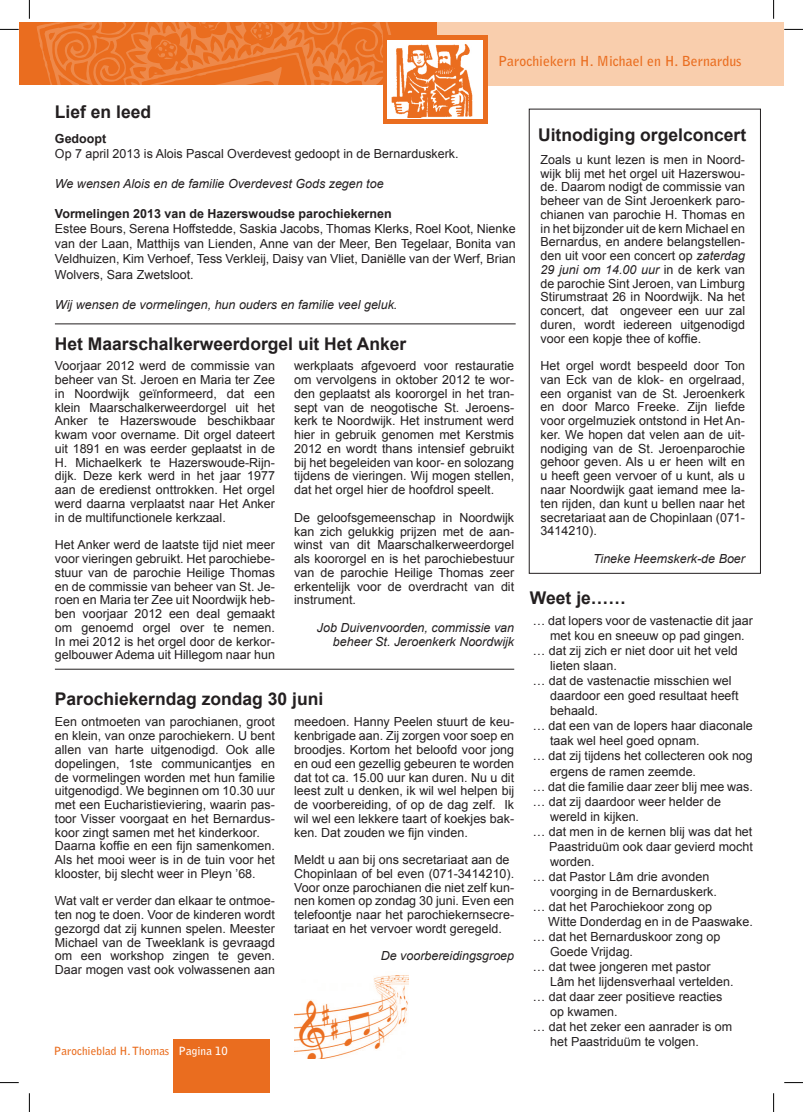
<style>
.page{position:relative;width:803px;height:1112px;background:#fff}
.page>*{position:absolute;margin:0;border:0;box-sizing:border-box;transform-origin:0 0}
.t1{font:700 17.5px "Arial";color:#231f20}
.t2{font:700 13.75px "Bell Gothic Std";color:#ea6d1f}
.t3{font:12.5px/13.8px "Arial";color:#231f20;text-align:justify}
.t4{font:italic 12.5px/13.8px "Arial";color:#231f20;text-align:right}
.t5{font:700 12.5px "Arial";color:#231f20}
.t6{font:700 11.25px "Bell Gothic Std";color:#ea6d1f}
.s1{color:#fff}
.s2{font-style:italic}
</style>
<div class="page">
<div style="left:173px;top:1039px;width:96px;height:53px;background:#ea6d1f"></div>
<div style="left:436px;top:23px;width:348px;height:63px;background:#f9cead"></div>
<div style="left:19px;top:22px;width:417px;height:63px;background:#ea6d1f"></div>
<svg style="left:37px;top:22px;width:354px;height:63px"></svg>
<div style="left:383px;top:36px;width:105px;height:88px;background:#ea6d1f"></div>
<div style="left:387px;top:41px;width:96px;height:78px;background:#fff"></div>
<img style="left:392px;top:44px;width:81px;height:74px">
<hr style="left:55px;top:323px;width:461px;height:1px;background:#231f20">
<img style="left:295px;top:975px;width:113px;height:82px">
<hr style="left:55px;top:668px;width:459px;height:1px;background:#231f20">
<div style="left:529px;top:109px;width:231px;height:464px;border:1px solid #231f20"></div>
<svg style="left:0;top:29px;width:19px;height:1px"></svg>
<svg style="left:784px;top:29px;width:19px;height:1px"></svg>
<svg style="left:0;top:1082px;width:19px;height:1px"></svg>
<svg style="left:784px;top:1082px;width:19px;height:1px"></svg>
<svg style="left:29px;top:0;width:1px;height:19px"></svg>
<svg style="left:29px;top:1093px;width:1px;height:18px"></svg>
<svg style="left:773px;top:0;width:1px;height:19px"></svg>
<svg style="left:773px;top:1093px;width:1px;height:18px"></svg>
<h1 class="t1" style="left:55px;top:99px;width:98px">Lief en leed</h1>
<p class="t2" style="left:498px;top:53px;width:245px">Parochiekern H. Michael en H. Bernardus</p>
<p class="t5" style="left:55px;top:130px;width:53px">Gedoopt</p>
<p class="t3" style="left:55px;top:147px;width:405px">Op 7 april 2013 is Alois Pascal Overdevest gedoopt in de Bernarduskerk.</p>
<p class="t4" style="left:55px;top:177px;width:330px">We wensen Alois en de familie Overdevest Gods zegen toe</p>
<p class="t5" style="left:55px;top:205px;width:338px">Vormelingen 2013 van de Hazerswoudse parochiekernen</p>
<p class="t3" style="left:55px;top:221px;width:462px;line-height:15px">Estee Bours, Serena Hoffstedde, Saskia Jacobs, Thomas Klerks, Roel Koot, Nienke van der Laan, Matthijs van Lienden, Anne van der Meer, Ben Tegelaar, Bonita van Veldhuizen, Kim Verhoef, Tess Verkleij, Daisy van Vliet, Daniëlle van der Werf, Brian Wolvers, Sara Zwetsloot.</p>
<p class="t4" style="left:55px;top:297px;width:344px">Wij wensen de vormelingen, hun ouders en familie veel geluk.</p>
<h1 class="t1" style="left:55px;top:331px;width:353px">Het Maarschalkerweerdorgel uit Het Anker</h1>
<p class="t3" style="left:55px;top:359px;width:222px">Voorjaar 2012 werd de commissie van beheer van St. Jeroen en Maria ter Zee in Noordwijk geïnformeerd, dat een klein Maarschalkerweerdorgel uit het Anker te Hazerswoude beschikbaar kwam voor overname. Dit orgel dateert uit 1891 en was eerder geplaatst in de H. Michaelkerk te Hazerswoude-Rijn&shy;dijk. Deze kerk werd in het jaar 1977 aan de eredienst onttrokken. Het orgel werd daarna verplaatst naar Het Anker in de multifunctionele kerkzaal.</p>
<p class="t3" style="left:55px;top:537px;width:222px">Het Anker werd de laatste tijd niet meer voor vieringen gebruikt. Het parochiebe&shy;stuur van de parochie Heilige Thomas en de commissie van beheer van St. Je&shy;roen en Maria ter Zee uit Noordwijk heb&shy;ben voorjaar 2012 een deal gemaakt om genoemd orgel over te nemen.<br>In mei 2012 is het orgel door de kerkor&shy;gelbouwer Adema uit Hillegom naar hun</p>
<p class="t3" style="left:294px;top:359px;width:222px">werkplaats afgevoerd voor restauratie om vervolgens in oktober 2012 te wor&shy;den geplaatst als koororgel in het tran&shy;sept van de neogotische St. Jeroens&shy;kerk te Noordwijk. Het instrument werd hier in gebruik genomen met Kerstmis 2012 en wordt thans intensief gebruikt bij het begeleiden van koor- en solozang tijdens de vieringen. Wij mogen stellen, dat het orgel hier de hoofdrol speelt.</p>
<p class="t3" style="left:294px;top:510px;width:222px">De geloofsgemeenschap in Noordwijk kan zich gelukkig prijzen met de aan&shy;winst van dit Maarschalkerweerdorgel als koororgel en is het parochiebestuur van de parochie Heilige Thomas zeer erkentelijk voor de overdracht van dit instrument.</p>
<p class="t4" style="left:317px;top:620px;width:199px">Job Duivenvoorden, commissie van beheer St. Jeroenkerk Noordwijk</p>
<h1 class="t1" style="left:55px;top:686px;width:270px">Parochiekerndag zondag 30 juni</h1>
<p class="t3" style="left:55px;top:715px;width:222px;text-align:left">Een ontmoeten van parochianen, groot en klein, van onze parochiekern. U bent allen van harte uitgenodigd. Ook alle dopelingen, 1ste communicantjes en de vormelingen worden met hun familie uitgenodigd. We beginnen om 10.30 uur met een Eucharistieviering, waarin pas&shy;toor Visser voorgaat en het Bernardus&shy;koor zingt samen met het kinderkoor.<br>Daarna koffie en een fijn samenkomen.<br>Als het mooi weer is in de tuin voor het klooster, bij slecht weer in Pleyn ’68.</p>
<p class="t3" style="left:55px;top:893px;width:222px">Wat valt er verder dan elkaar te ontmoe&shy;ten nog te doen. Voor de kinderen wordt gezorgd dat zij kunnen spelen. Meester Michael van de Tweeklank is gevraagd om een workshop zingen te geven.<br>Daar mogen vast ook volwassenen aan</p>
<p class="t3" style="left:294px;top:715px;width:222px">meedoen. Hanny Peelen stuurt de keu&shy;kenbrigade aan. Zij zorgen voor soep en broodjes. Kortom het beloofd voor jong en oud een gezellig gebeuren te worden dat tot ca. 15.00 uur kan duren. Nu u dit leest zult u denken, ik wil wel helpen bij de voorbereiding, of op de dag zelf. Ik wil wel een lekkere taart of koekjes bak&shy;ken. Dat zouden we fijn vinden.</p>
<p class="t3" style="left:294px;top:852px;width:222px;text-align:left">Meldt u aan bij ons secretariaat aan de Chopinlaan of bel even (071-3414210).<br>Voor onze parochianen die niet zelf kun&shy;nen komen op zondag 30 juni. Even een telefoontje naar het parochiekernsecre&shy;tariaat en het vervoer wordt geregeld.</p>
<p class="t4" style="left:381px;top:949px;width:135px">De voorbereidingsgroep</p>
<p class="t6" style="left:54px;top:1043px;width:175px">Parochieblad H. Thomas <span class="s1">Pagina 10</span></p>
<h1 class="t1" style="left:538px;top:122px;width:210px">Uitnodiging orgelconcert</h1>
<p class="t3" style="left:541px;top:152px;width:206px">Zoals u kunt lezen is men in Noord&shy;wijk blij met het orgel uit Hazerswou&shy;de. Daarom nodigt de commissie van beheer van de Sint Jeroenkerk paro&shy;chianen van parochie H. Thomas en in het bijzonder uit de kern Michael en Bernardus, en andere belangstellen&shy;den uit voor een concert op <span class="s2">zaterdag 29 juni om 14.00 uur</span> in de kerk van de parochie Sint Jeroen, van Limburg Stirumstraat 26 in Noordwijk. Na het concert, dat ongeveer een uur zal duren, wordt iedereen uitgenodigd voor een kopje thee of koffie.</p>
<p class="t3" style="left:541px;top:359px;width:206px">Het orgel wordt bespeeld door Ton van Eck van de klok- en orgelraad, een organist van de St. Jeroenkerk en door Marco Freeke. Zijn liefde voor orgelmuziek ontstond in Het An&shy;ker. We hopen dat velen aan de uit&shy;nodiging van de St. Jeroenparochie gehoor geven. Als u er heen wilt en u heeft geen vervoer of u kunt, als u naar Noordwijk gaat iemand mee la&shy;ten rijden, dan kunt u bellen naar het secretariaat aan de Chopinlaan (071- 3414210).</p>
<p class="t4" style="left:593px;top:551px;width:154px">Tineke Heemskerk-de Boer</p>
<h1 class="t1" style="left:530px;top:585px;width:97px">Weet je……</h1>
<p class="t3" style="left:533px;top:614px;width:222px">… dat lopers voor de vastenactie dit jaar</p>
<p class="t3" style="left:550px;top:629px;width:196px">met kou en sneeuw op pad gingen.</p>
<p class="t3" style="left:533px;top:644px;width:206px">… dat zij zich er niet door uit het veld</p>
<p class="t3" style="left:550px;top:659px;width:68px">lieten slaan.</p>
<p class="t3" style="left:533px;top:674px;width:200px">… dat de vastenactie misschien wel</p>
<p class="t3" style="left:550px;top:689px;width:190px">daardoor een goed resultaat heeft</p>
<p class="t3" style="left:550px;top:704px;width:49px">behaald.</p>
<p class="t3" style="left:533px;top:719px;width:222px">… dat een van de lopers haar diaconale</p>
<p class="t3" style="left:550px;top:734px;width:151px">taak wel heel goed opnam.</p>
<p class="t3" style="left:533px;top:749px;width:222px">… dat zij tijdens het collecteren ook nog</p>
<p class="t3" style="left:550px;top:764px;width:147px">ergens de ramen zeemde.</p>
<p class="t3" style="left:533px;top:779px;width:222px">… dat die familie daar zeer blij mee was.</p>
<p class="t3" style="left:533px;top:794px;width:190px">… dat zij daardoor weer helder de</p>
<p class="t3" style="left:550px;top:809px;width:90px">wereld in kijken.</p>
<p class="t3" style="left:533px;top:824px;width:221px">… dat men in de kernen blij was dat het</p>
<p class="t3" style="left:549px;top:839px;width:205px">Paastriduüm ook daar gevierd mocht</p>
<p class="t3" style="left:550px;top:854px;width:46px">worden.</p>
<p class="t3" style="left:533px;top:869px;width:178px">… dat Pastor Lâm drie avonden</p>
<p class="t3" style="left:550px;top:884px;width:168px">voorging in de Bernarduskerk.</p>
<p class="t3" style="left:533px;top:899px;width:181px">… dat het Parochiekoor zong op</p>
<p class="t3" style="left:548px;top:914px;width:206px">Witte Donderdag en in de Paaswake.</p>
<p class="t3" style="left:533px;top:929px;width:189px">… dat het Bernarduskoor zong op</p>
<p class="t3" style="left:550px;top:944px;width:84px">Goede Vrijdag.</p>
<p class="t3" style="left:533px;top:959px;width:179px">… dat twee jongeren met pastor</p>
<p class="t3" style="left:550px;top:974px;width:185px">Lâm het lijdensverhaal vertelden.</p>
<p class="t3" style="left:533px;top:989px;width:191px">… dat daar zeer positieve reacties</p>
<p class="t3" style="left:550px;top:1004px;width:69px">op kwamen.</p>
<p class="t3" style="left:533px;top:1019px;width:201px">… dat het zeker een aanrader is om</p>
<p class="t3" style="left:550px;top:1034px;width:150px">het Paastriduüm te volgen.</p>
</div>
